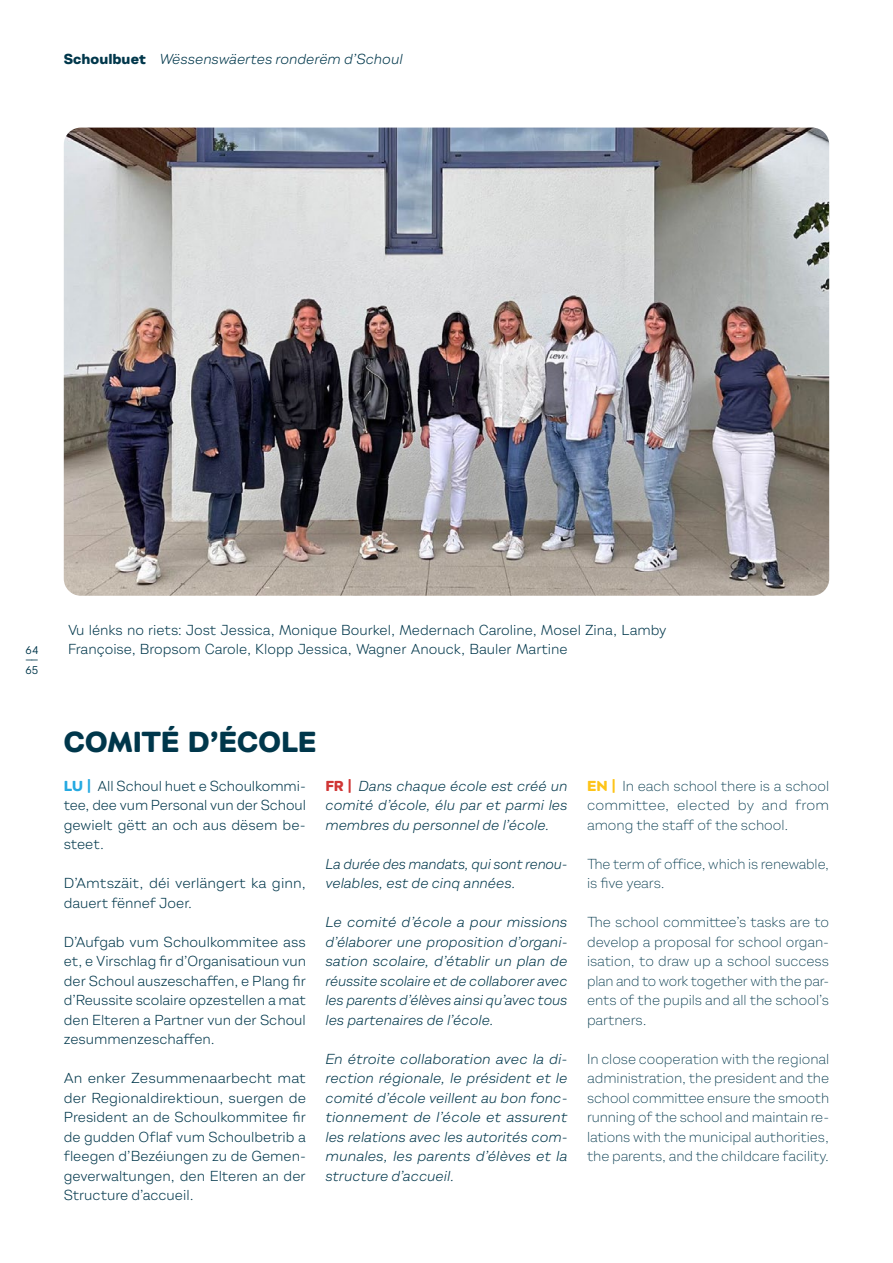
<style>
.page{position:relative;width:893px;height:1263px;background:#fff}
.page>*{position:absolute;margin:0;border:0;box-sizing:border-box;transform-origin:0 0}
.Artikel_-_Headline{font:800 27px "Montreux GS";letter-spacing:-.01em;color:#00374b}
.Fließtext_FR{font:italic 13.5px/19.5px "Montreux GS";color:#00374b;text-align:justify}
.Fließtext_LU{font:13.5px/19.5px "Montreux GS";color:#00374b;text-align:justify}
.Fließtext_EN{font:300 13.5px/19.5px "Montreux GS";letter-spacing:-.005em;color:#00374b;text-align:justify}
.Bildunterschrift{font:13.5px/19.5px "Montreux GS";color:#00374b}
.t1{font:10.5px/8.9px "Montreux GS";color:#00374b}
.s1{font-weight:800;font-style:normal}
.s2{font-weight:800;color:#25a9e1}
.s3{font-weight:800;font-style:normal;color:#d03635}
.s4{font-weight:800;color:#fdc419}
</style>
<div class="page">
<img style="left:64px;top:128px;width:765px;height:468px">
<p class="Fließtext_FR" style="left:64px;top:49px;width:340px"><span class="s1">Schoulbuet</span> Wëssenswäertes ronderëm d’Schoul</p>
<p class="t1" style="left:25px;top:646px;width:15px">64 ——</p>
<p class="t1" style="left:25px;top:665px;width:15px">65</p>
<p class="Bildunterschrift" style="left:68px;top:620px;width:600px">Vu lénks no riets: Jost Jessica, Monique Bourkel, Medernach Caroline, Mosel Zina, Lamby<br>Françoise, Bropsom Carole, Klopp Jessica, Wagner Anouck, Bauler Martine</p>
<p class="Artikel_-_Headline" style="left:64px;top:724px;width:254px">COMITÉ D’ÉCOLE</p>
<p class="Fließtext_LU" style="left:64px;top:776px;width:244px"><span class="s2">LU |</span> All Schoul huet e Schoulkommi&shy;tee, dee vum Personal vun der Schoul gewielt gëtt an och aus dësem be&shy;steet.</p>
<p class="Fließtext_LU" style="left:64px;top:873px;width:244px">D’Amtszäit, déi verlängert ka ginn, dauert fënnef Joer.</p>
<p class="Fließtext_LU" style="left:64px;top:932px;width:244px">D’Aufgab vum Schoulkommitee ass et, e Virschlag fir d’Organisatioun vun der Schoul auszeschaffen, e Plang fir d’Reussite scolaire opzestellen a mat den Elteren a Partner vun der Schoul zesummenzeschaffen.</p>
<p class="Fließtext_LU" style="left:64px;top:1068px;width:244px">An enker Zesummenaarbecht mat der Regionaldirektioun, suergen de President an de Schoulkommitee fir de gudden Oflaf vum Schoulbetrib a fleegen d’Bezéiungen zu de Gemen&shy;geverwaltungen, den Elteren an der Structure d’accueil.</p>
<p class="Fließtext_FR" style="left:325px;top:776px;width:244px"><span class="s3">FR |</span> Dans chaque école est créé un comité d’école, élu par et parmi les membres du personnel de l’école.</p>
<p class="Fließtext_FR" style="left:325px;top:854px;width:244px">La durée des mandats, qui sont renou&shy;velables, est de cinq années.</p>
<p class="Fließtext_FR" style="left:325px;top:912px;width:244px">Le comité d’école a pour missions d’élaborer une proposition d’organi&shy;sation scolaire, d’établir un plan de réussite scolaire et de collaborer avec les parents d’élèves ainsi qu’avec tous les partenaires de l’école.</p>
<p class="Fließtext_FR" style="left:325px;top:1049px;width:244px">En étroite collaboration avec la di&shy;rection régionale, le président et le comité d’école veillent au bon fonc&shy;tionnement de l’école et assurent les relations avec les autorités com&shy;munales, les parents d’élèves et la structure d’accueil.</p>
<p class="Fließtext_EN" style="left:587px;top:776px;width:244px"><span class="s4">EN |</span> In each school there is a school committee, elected by and from among the staff of the school.</p>
<p class="Fließtext_EN" style="left:587px;top:854px;width:244px">The term of office, which is renewable, is five years.</p>
<p class="Fließtext_EN" style="left:587px;top:912px;width:244px">The school committee’s tasks are to develop a proposal for school organ&shy;isation, to draw up a school success plan and to work together with the par&shy;ents of the pupils and all the school’s partners.</p>
<p class="Fließtext_EN" style="left:587px;top:1049px;width:244px">In close cooperation with the regional administration, the president and the school committee ensure the smooth running of the school and maintain re&shy;lations with the municipal authorities, the parents, and the childcare facility.</p>
</div>
